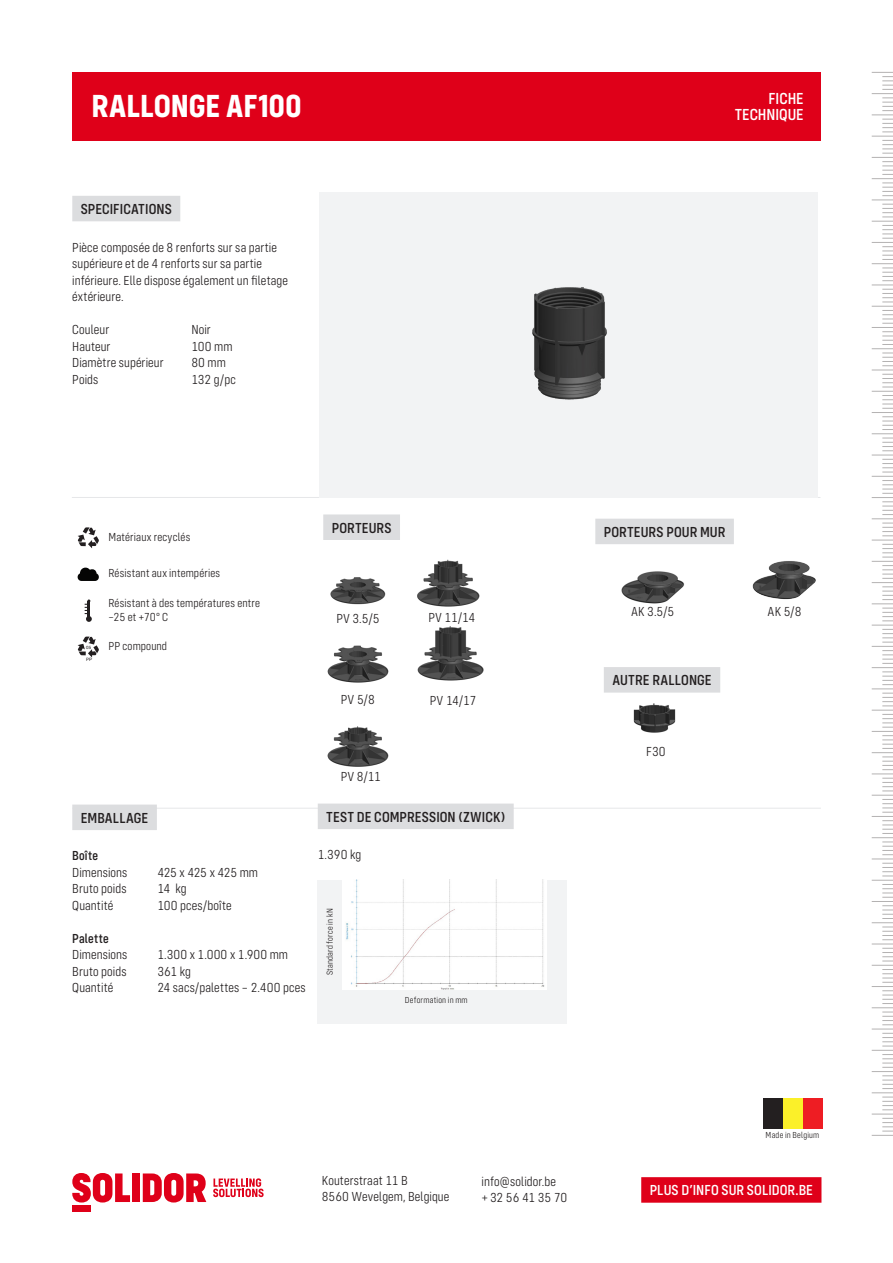
<style>
.page{position:relative;width:893px;height:1263px;background:#fff}
.page>*{position:absolute;margin:0;border:0;box-sizing:border-box;transform-origin:0 0}
.Titel_fiche{font:700 33px "Config Condensed";letter-spacing:-.005em;color:#fff}
.t1{font:500 16.5px/16.5px "Config Condensed";letter-spacing:-.005em;color:#fff;text-align:right}
.Titeltje{font:500 15px "Config Condensed";letter-spacing:.005em;color:#231f20}
.t2{font:500 15px "Config Condensed";letter-spacing:.005em;color:#fff}
.Info{font:300 13.5px/16.5px "Config Condensed";letter-spacing:.005em;color:#231f20}
.Info-2{font:300 13.5px "Config Condensed";letter-spacing:-.02em;color:#231f20}
.Info-3{font:500 13.5px "Config Condensed";letter-spacing:.015em;color:#231f20}
.Iconen_specificaties{font:300 12px/13.5px "Config Condensed";letter-spacing:.015em;color:#231f20}
.Info-4{font:300 9px "Config Condensed";letter-spacing:.02em;color:#231f20}
.t3{font:4.5px "Helvetica";color:#231f20}
</style>
<div class="page">
<svg style="left:72px;top:1173px;width:58px;height:29px"></svg>
<div style="left:132px;top:1173px;width:8px;height:29px;background:#df0019"></div>
<svg style="left:143px;top:1173px;width:63px;height:29px"></svg>
<div style="left:72px;top:1205px;width:19px;height:7px;background:#df0019"></div>
<svg style="left:213px;top:1178px;width:51px;height:19px"></svg>
<svg style="left:872px;top:72px;width:21px;height:1064px"></svg>
<hr style="left:72px;top:808px;width:749px;height:1px;background:#e6e7e9">
<hr style="left:72px;top:497px;width:748px;height:1px;background:#e6e7e9">
<div style="left:72px;top:72px;width:749px;height:69px;background:#df0019"></div>
<img style="left:327px;top:726px;width:62px;height:41px">
<img style="left:327px;top:645px;width:62px;height:38px">
<img style="left:330px;top:577px;width:56px;height:28px">
<div style="left:319px;top:192px;width:499px;height:305px;background:#f2f3f4"></div>
<img style="left:532px;top:287px;width:75px;height:113px">
<svg style="left:78px;top:527px;width:21px;height:21px"></svg>
<svg style="left:77px;top:567px;width:22px;height:14px"></svg>
<svg style="left:85px;top:599px;width:7px;height:23px"></svg>
<svg style="left:78px;top:637px;width:21px;height:20px"></svg>
<img style="left:417px;top:559px;width:63px;height:48px">
<img style="left:417px;top:626px;width:67px;height:55px">
<img style="left:633px;top:703px;width:43px;height:30px">
<img style="left:621px;top:571px;width:64px;height:33px">
<img style="left:752px;top:561px;width:64px;height:39px">
<div style="left:641px;top:1177px;width:180px;height:26px;background:#df0019"></div>
<div style="left:72px;top:196px;width:108px;height:25px;background:#dcdddf"></div>
<div style="left:323px;top:514px;width:77px;height:26px;background:#dcdddf"></div>
<div style="left:72px;top:804px;width:85px;height:26px;background:#dcdddf"></div>
<div style="left:318px;top:803px;width:196px;height:26px;background:#dcdddf"></div>
<div style="left:318px;top:880px;width:249px;height:143px;background:#f2f3f4"></div>
<img style="left:342px;top:880px;width:204px;height:110px">
<div style="left:595px;top:519px;width:139px;height:25px;background:#dcdddf"></div>
<div style="left:763px;top:1098px;width:20px;height:31px;background:#231f20"></div>
<div style="left:783px;top:1098px;width:20px;height:31px;background:#fbf029"></div>
<div style="left:803px;top:1098px;width:20px;height:31px;background:#ee1d23"></div>
<div style="left:604px;top:667px;width:116px;height:26px;background:#dcdddf"></div>
<p class="Titel_fiche" style="left:91px;top:87px;width:212px">RALLONGE AF100</p>
<p class="Titeltje" style="left:81px;top:200px;width:92px">SPECIFICATIONS</p>
<p class="Info" style="left:72px;top:239px;width:206px">Pièce composée de 8 renforts sur sa partie</p>
<p class="Info" style="left:72px;top:255px;width:217px">supérieure et de 4 renforts sur sa partie inférieure. Elle dispose également un filetage éxtérieure.</p>
<p class="Info" style="left:72px;top:321px;width:38px">Couleur</p>
<p class="Info" style="left:191px;top:321px;width:21px">Noir</p>
<p class="Info" style="left:72px;top:338px;width:40px">Hauteur</p>
<p class="Info" style="left:191px;top:338px;width:43px">100 mm</p>
<p class="Info" style="left:72px;top:354px;width:93px">Diamètre supérieur</p>
<p class="Info" style="left:191px;top:354px;width:36px">80 mm</p>
<p class="Info" style="left:72px;top:371px;width:28px">Poids</p>
<p class="Info" style="left:191px;top:371px;width:46px">132 g/pc</p>
<p class="t1" style="left:735px;top:90px;width:70px">FICHE<br>TECHNIQUE</p>
<p class="t3" style="left:86px;top:644px;width:7px">05</p>
<p class="t3" style="left:86px;top:656px;width:8px">PP</p>
<p class="Iconen_specificaties" style="left:108px;top:530px;width:83px">Matériaux recyclés</p>
<p class="Iconen_specificaties" style="left:108px;top:567px;width:113px">Résistant aux intempéries</p>
<p class="Iconen_specificaties" style="left:108px;top:596px;width:153px">Résistant à des températures entre –25 et +70° C</p>
<p class="Iconen_specificaties" style="left:108px;top:639px;width:60px">PP compound</p>
<p class="Titeltje" style="left:332px;top:519px;width:61px">PORTEURS</p>
<p class="Info" style="left:336px;top:610px;width:45px">PV 3.5/5</p>
<p class="Info" style="left:428px;top:610px;width:48px">PV 11/14</p>
<p class="Info" style="left:341px;top:691px;width:35px">PV 5/8</p>
<p class="Info" style="left:430px;top:692px;width:48px">PV 14/17</p>
<p class="Titeltje" style="left:81px;top:809px;width:69px">EMBALLAGE</p>
<p class="Info-3" style="left:72px;top:848px;width:27px">Boîte</p>
<p class="Info" style="left:72px;top:864px;width:57px">Dimensions</p>
<p class="Info-2" style="left:157px;top:865px;width:102px">425 x 425 x 425 mm</p>
<p class="Info" style="left:72px;top:881px;width:56px">Bruto poids</p>
<p class="Info" style="left:157px;top:881px;width:31px">14 kg</p>
<p class="Info" style="left:72px;top:897px;width:43px">Quantité</p>
<p class="Info" style="left:157px;top:897px;width:76px">100 pces/boîte</p>
<p class="Info-3" style="left:72px;top:931px;width:38px">Palette</p>
<p class="Info" style="left:72px;top:947px;width:57px">Dimensions</p>
<p class="Info" style="left:157px;top:947px;width:132px">1.300 x 1.000 x 1.900 mm</p>
<p class="Info" style="left:72px;top:963px;width:56px">Bruto poids</p>
<p class="Info" style="left:157px;top:963px;width:35px">361 kg</p>
<p class="Info" style="left:72px;top:980px;width:43px">Quantité</p>
<p class="Info" style="left:157px;top:980px;width:150px">24 sacs/palettes – 2.400 pces</p>
<p class="Info" style="left:341px;top:768px;width:42px">PV 8/11</p>
<p class="Titeltje" style="left:326px;top:808px;width:180px">TEST DE COMPRESSION (ZWICK)</p>
<p class="Info" style="left:318px;top:847px;width:45px">1.390 kg</p>
<p class="Info-4" style="left:325px;top:975px;width:69px;rotate:-90deg">Standard force in kN</p>
<p class="Info-4" style="left:405px;top:995px;width:64px">Deformation in mm</p>
<p class="Titeltje" style="left:604px;top:523px;width:123px">PORTEURS POUR MUR</p>
<p class="Info" style="left:631px;top:603px;width:45px">AK 3.5/5</p>
<p class="Info" style="left:767px;top:603px;width:36px">AK 5/8</p>
<p class="Titeltje" style="left:612px;top:672px;width:101px">AUTRE RALLONGE</p>
<p class="Info" style="left:646px;top:743px;width:21px">F30</p>
<p class="Info" style="left:322px;top:1172px;width:129px">Kouterstraat 11 B<br>8560 Wevelgem, Belgique</p>
<p class="Info" style="left:482px;top:1173px;width:87px">info@solidor.be +32 56 41 35 70</p>
<p class="Info-4" style="left:766px;top:1130px;width:55px">Made in Belgium</p>
<p class="t2" style="left:650px;top:1182px;width:165px">PLUS D’INFO SUR SOLIDOR.BE</p>
</div>
